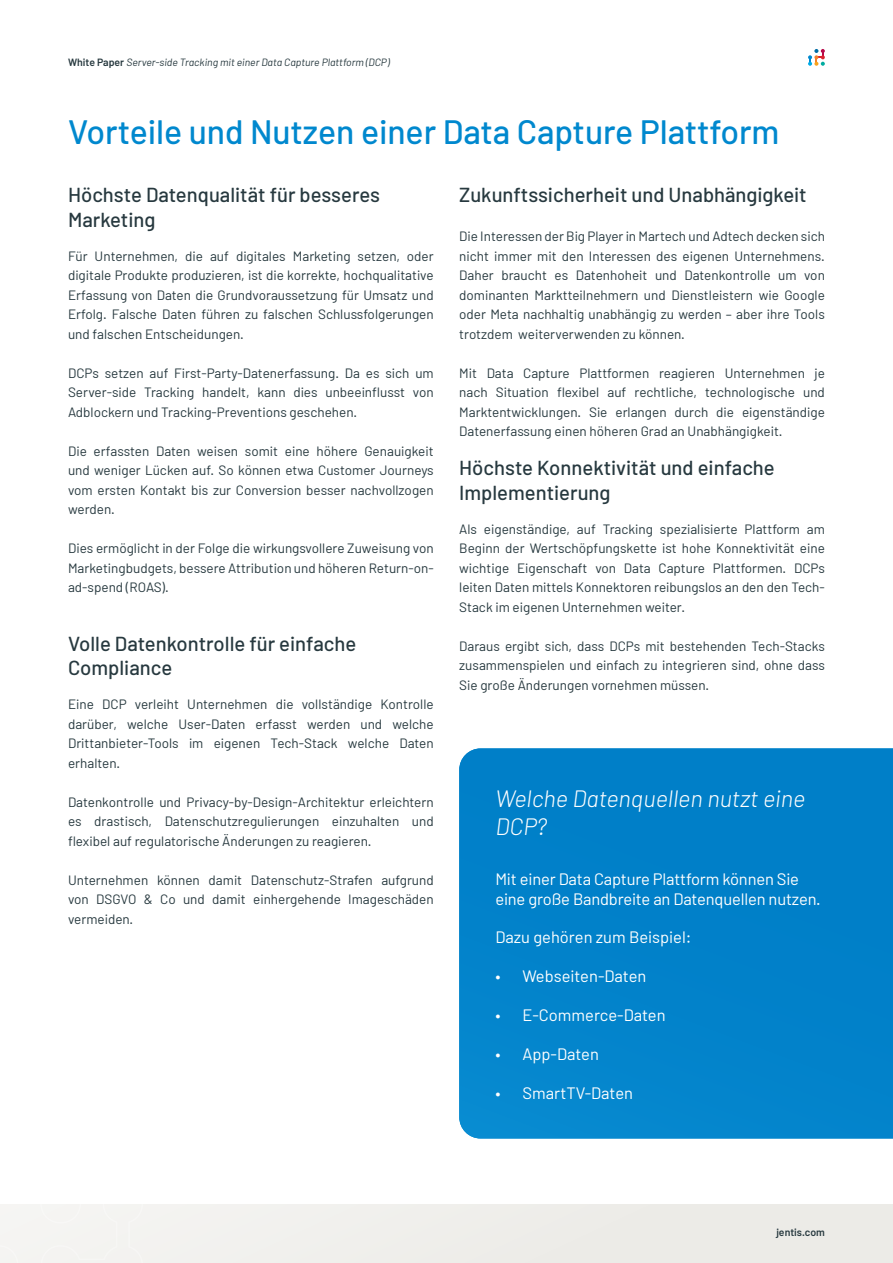
<style>
.page{position:relative;width:893px;height:1263px;background:#fff}
.page>*{position:absolute;margin:0;border:0;box-sizing:border-box;transform-origin:0 0}
.t1{font:500 33.75px "Barlow";letter-spacing:-.005em;color:#0088ce}
.t2{font:italic 300 23.7px/28.3px "Barlow";color:#fff}
.t3{font:500 20.25px/24.3px "Barlow";color:#27393f}
.t4{font:16.5px/19.8px "Barlow";letter-spacing:-.01em;color:#fff}
.Copytext{font:13.5px/19.5px "Barlow";color:#27393f;text-align:justify}
.t5{font:italic 10.5px "Barlow";color:#27393f}
.t6{font:600 10.5px "Barlow";color:#27393f}
.s1{font-weight:600;font-style:normal}
</style>
<div class="page">
<div style="left:0;top:1205px;width:893px;height:58px;background:#eeede9"></div>
<svg style="left:808px;top:49px;width:17px;height:17px"></svg>
<svg style="left:0;top:1245px;width:18px;height:18px"></svg>
<svg style="left:40px;top:1205px;width:103px;height:58px"></svg>
<div style="left:459px;top:748px;width:434px;height:390px;background:#0181c9"></div>
<p class="t5" style="left:68px;top:56px;width:323px"><span class="s1">White Paper</span> Server-side Tracking mit einer Data Capture Plattform (DCP)</p>
<h1 class="t1" style="left:68px;top:111px;width:713px">Vorteile und Nutzen einer Data Capture Plattform</h1>
<h3 class="t3" style="left:68px;top:183px;width:314px">Höchste Datenqualität für besseres<br>Marketing</h3>
<p class="Copytext" style="left:68px;top:246px;width:367px">Für Unternehmen, die auf digitales Marketing setzen, oder digitale Produkte produzieren, ist die korrekte, hochqualitative Erfassung von Daten die Grundvoraussetzung für Umsatz und Erfolg. Falsche Daten führen zu falschen Schlussfolgerungen und falschen Entscheidungen.</p>
<p class="Copytext" style="left:68px;top:363px;width:367px">DCPs setzen auf First-Party-Datenerfassung. Da es sich um Server-side Tracking handelt, kann dies unbeeinflusst von Adblockern und Tracking-Preventions geschehen.</p>
<p class="Copytext" style="left:68px;top:441px;width:367px">Die erfassten Daten weisen somit eine höhere Genauigkeit und weniger Lücken auf. So können etwa Customer Journeys vom ersten Kontakt bis zur Conversion besser nachvollzogen werden.</p>
<p class="Copytext" style="left:68px;top:538px;width:367px">Dies ermöglicht in der Folge die wirkungsvollere Zuweisung von Marketingbudgets, bessere Attribution und höheren Return-on&shy;ad-spend (ROAS).</p>
<h3 class="t3" style="left:459px;top:183px;width:349px">Zukunftssicherheit und Unabhängigkeit</h3>
<p class="Copytext" style="left:459px;top:226px;width:367px">Die Interessen der Big Player in Martech und Adtech decken sich nicht immer mit den Interessen des eigenen Unternehmens.<br>Daher braucht es Datenhoheit und Datenkontrolle um von dominanten Marktteilnehmern und Dienstleistern wie Google oder Meta nachhaltig unabhängig zu werden – aber ihre Tools trotzdem weiterverwenden zu können.</p>
<p class="Copytext" style="left:459px;top:363px;width:367px">Mit Data Capture Plattformen reagieren Unternehmen je nach Situation flexibel auf rechtliche, technologische und Marktentwicklungen. Sie erlangen durch die eigenständige Datenerfassung einen höheren Grad an Unabhängigkeit.</p>
<h3 class="t3" style="left:459px;top:456px;width:317px">Höchste Konnektivität und einfache<br>Implementierung</h3>
<p class="Copytext" style="left:459px;top:519px;width:367px">Als eigenständige, auf Tracking spezialisierte Plattform am Beginn der Wertschöpfungskette ist hohe Konnektivität eine wichtige Eigenschaft von Data Capture Plattformen. DCPs leiten Daten mittels Konnektoren reibungslos an den den Tech-Stack im eigenen Unternehmen weiter.</p>
<p class="Copytext" style="left:459px;top:636px;width:367px">Daraus ergibt sich, dass DCPs mit bestehenden Tech-Stacks zusammenspielen und einfach zu integrieren sind, ohne dass Sie große Änderungen vornehmen müssen.</p>
<h3 class="t3" style="left:68px;top:631px;width:290px">Volle Datenkontrolle für einfache<br>Compliance</h3>
<p class="Copytext" style="left:68px;top:694px;width:367px">Eine DCP verleiht Unternehmen die vollständige Kontrolle darüber, welche User-Daten erfasst werden und welche Drittanbieter-Tools im eigenen Tech-Stack welche Daten erhalten.</p>
<p class="Copytext" style="left:68px;top:792px;width:367px">Datenkontrolle und Privacy-by-Design-Architektur erleichtern es drastisch, Datenschutzregulierungen einzuhalten und flexibel auf regulatorische Änderungen zu reagieren.</p>
<p class="Copytext" style="left:68px;top:870px;width:367px">Unternehmen können damit Datenschutz-Strafen aufgrund von DSGVO &amp; Co und damit einhergehende Imageschäden vermeiden.</p>
<h2 class="t2" style="left:495px;top:784px;width:311px">Welche Datenquellen nutzt eine<br>DCP?</h2>
<h4 class="t4" style="left:495px;top:869px;width:327px">Mit einer Data Capture Plattform können Sie eine große Bandbreite an Datenquellen nutzen.</h4>
<h4 class="t4" style="left:495px;top:927px;width:198px">Dazu gehören zum Beispiel:</h4>
<p class="t4" style="left:495px;top:966px;width:153px">• Webseiten-Daten</p>
<p class="t4" style="left:495px;top:1005px;width:172px">• E-Commerce-Daten</p>
<p class="t4" style="left:495px;top:1044px;width:105px">• App-Daten</p>
<p class="t4" style="left:495px;top:1083px;width:139px">• SmartTV-Daten</p>
<p class="t6" style="left:776px;top:1226px;width:50px">jentis.com</p>
</div>
